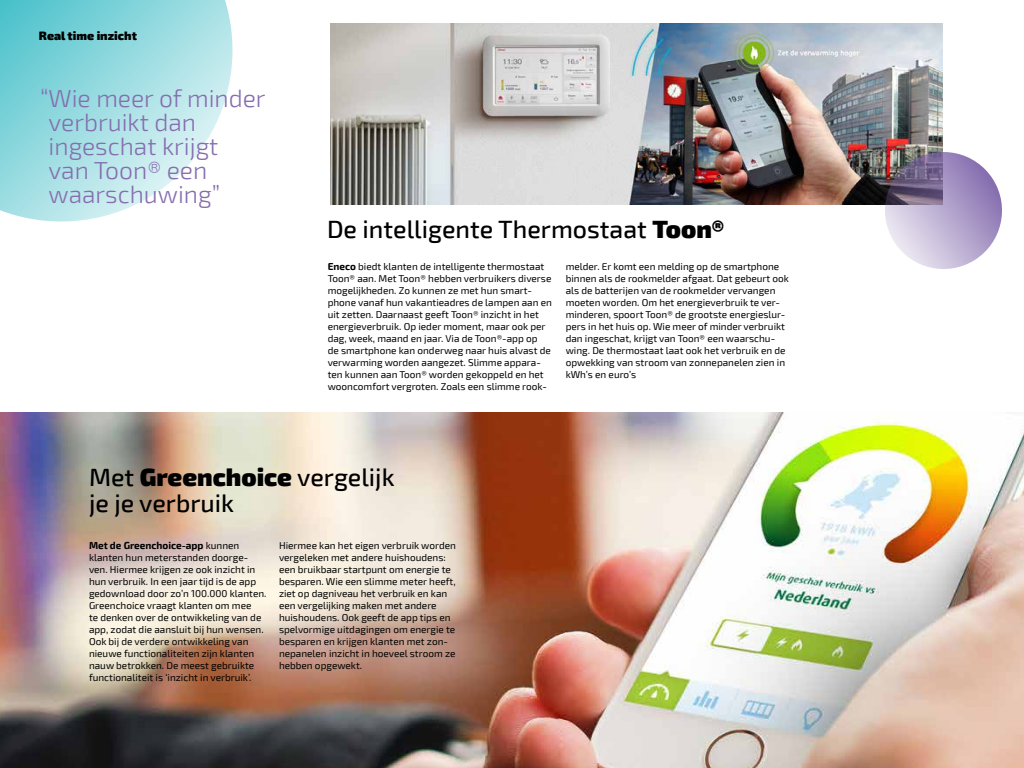
<style>
.page{position:relative;width:1024px;height:768px;background:#fff}
.page>*{position:absolute;margin:0;border:0;box-sizing:border-box;transform-origin:0 0}
.t1{font:500 25px/26px "Exo 2";color:#000}
.t2{font:300 24.6px/24px "Exo 2";color:#866eaf}
.t3{font:900 12px "Exo 2";color:#000}
.t4{font:10px/12px "Exo 2";color:#000}
.s1{font-weight:900}
.s2{font-weight:700}
</style>
<div class="page">
<img style="left:331px;top:23px;width:611px;height:182px">
<img style="left:0;top:413px;width:1024px;height:355px">
<svg style="left:0;top:0;width:233px;height:222px"></svg>
<img style="left:877px;top:144px;width:125px;height:125px">
<p class="t3" style="left:39px;top:28px;width:99px">Real time inzicht</p>
<h2 class="t2" style="left:49px;top:87px;width:219px;text-indent:-9px">“Wie meer of minder verbruikt dan ingeschat krijgt<br>van Toon® een waarschuwing”</h2>
<h1 class="t1" style="left:327px;top:217px;width:399px">De intelligente Thermostaat <span class="s1">Toon®</span></h1>
<p class="t4" style="left:328px;top:261px;width:226px"><span class="s2">Eneco</span> biedt klanten de intelligente thermostaat Toon® aan. Met Toon® hebben verbruikers diverse mogelijkheden. Zo kunnen ze met hun smart&shy;phone vanaf hun vakantieadres de lampen aan en uit zetten. Daarnaast geeft Toon® inzicht in het energieverbruik. Op ieder moment, maar ook per dag, week, maand en jaar. Via de Toon®-app op<br>de smartphone kan onderweg naar huis alvast de verwarming worden aangezet. Slimme appara&shy;ten kunnen aan Toon® worden gekoppeld en het wooncomfort vergroten. Zoals een slimme rook-</p>
<p class="t4" style="left:566px;top:261px;width:225px">melder. Er komt een melding op de smartphone binnen als de rookmelder afgaat. Dat gebeurt ook als de batterijen van de rookmelder vervangen moeten worden. Om het energieverbruik te ver&shy;minderen, spoort Toon® de grootste energieslur&shy;pers in het huis op. Wie meer of minder verbruikt dan ingeschat, krijgt van Toon® een waarschu&shy;wing. De thermostaat laat ook het verbruik en de opwekking van stroom van zonnepanelen zien in kWh’s en euro’s</p>
<h1 class="t1" style="left:89px;top:465px;width:307px">Met <span class="s1">Greenchoice</span> vergelijk je je verbruik</h1>
<p class="t4" style="left:89px;top:540px;width:179px"><span class="s2">Met de Greenchoice-app</span> kunnen klanten hun meterstanden doorge&shy;ven. Hiermee krijgen ze ook inzicht in hun verbruik. In een jaar tijd is de app gedownload door zo’n 100.000 klanten.<br>Greenchoice vraagt klanten om mee<br>te denken over de ontwikkeling van de app, zodat die aansluit bij hun wensen.<br>Ook bij de verdere ontwikkeling van nieuwe functionaliteiten zijn klanten nauw betrokken. De meest gebruikte functionaliteit is ‘inzicht in verbruik’.</p>
<p class="t4" style="left:279px;top:540px;width:178px">Hiermee kan het eigen verbruik worden vergeleken met andere huishoudens: een bruikbaar startpunt om energie te besparen. Wie een slimme meter heeft, ziet op dagniveau het verbruik en kan een vergelijking maken met andere huishoudens. Ook geeft de app tips en spelvormige uitdagingen om energie te besparen en krijgen klanten met zon&shy;nepanelen inzicht in hoeveel stroom ze hebben opgewekt.</p>
</div>
